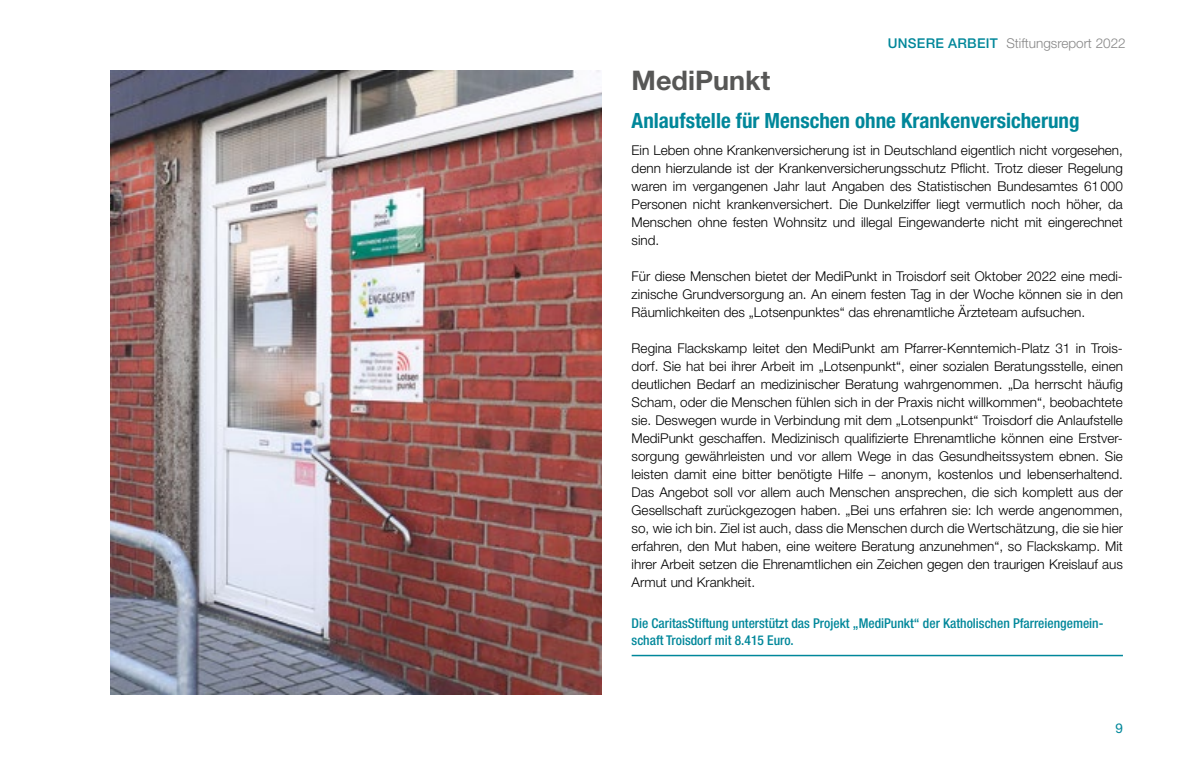
<style>
.page{position:relative;width:1191px;height:766px;background:#fff}
.page>*{position:absolute;margin:0;border:0;box-sizing:border-box;transform-origin:0 0}
.t1{font:700 27px "Helvetica Neue LT Pro";color:#575756}
.t2{font:700 condensed 21px "Helvetica Neue LT Pro";color:#00879a}
.t3{font:300 13.5px/18px "Helvetica Neue LT Pro";color:#000;text-align:justify}
.t4{font:500 condensed 13.5px/17.2px "Helvetica Neue LT Pro";color:#00879a}
.t5{font:300 13.5px "Helvetica Neue LT Pro";color:#878787}
.t6{font:13.5px "Helvetica Neue LT Pro";color:#00879a}
.s1{font-weight:500;color:#00879a}
</style>
<div class="page">
<img style="left:111px;top:70px;width:491px;height:624px">
<hr style="left:631px;top:654px;width:492px;height:2px;background:#00879a">
<p class="t5" style="left:888px;top:35px;width:239px"><span class="s1">UNSERE ARBEIT</span> Stiftungsreport 2022</p>
<h1 class="t1" style="left:631px;top:63px;width:140px">MediPunkt</h1>
<h2 class="t2" style="left:631px;top:108px;width:449px">Anlaufstelle für Menschen ohne Krankenversicherung</h2>
<p class="t3" style="left:631px;top:141px;width:493px">Ein Leben ohne Krankenversicherung ist in Deutschland eigentlich nicht vorgesehen, denn hierzulande ist der Krankenversicherungsschutz Pflicht. Trotz dieser Regelung waren im vergangenen Jahr laut Angaben des Statistischen Bundesamtes 61000<br>Personen nicht krankenversichert. Die Dunkelziffer liegt vermutlich noch höher, da Menschen ohne festen Wohnsitz und illegal Eingewanderte nicht mit eingerechnet sind.</p>
<p class="t3" style="left:631px;top:267px;width:493px">Für diese Menschen bietet der MediPunkt in Troisdorf seit Oktober 2022 eine medi&shy;zinische Grundversorgung an. An einem festen Tag in der Woche können sie in den Räumlichkeiten des „Lotsenpunktes“ das ehrenamtliche Ärzteteam aufsuchen.</p>
<p class="t3" style="left:631px;top:339px;width:493px">Regina Flackskamp leitet den MediPunkt am Pfarrer-Kenntemich-Platz 31 in Trois&shy;dorf. Sie hat bei ihrer Arbeit im „Lotsenpunkt“, einer sozialen Beratungsstelle, einen deutlichen Bedarf an medizinischer Beratung wahrgenommen. „Da herrscht häufig Scham, oder die Menschen fühlen sich in der Praxis nicht willkommen“, beobachtete sie. Deswegen wurde in Verbindung mit dem „Lotsenpunkt“ Troisdorf die Anlaufstelle MediPunkt geschaffen. Medizinisch qualifizierte Ehrenamtliche können eine Erstver&shy;sorgung gewährleisten und vor allem Wege in das Gesundheitssystem ebnen. Sie leisten damit eine bitter benötigte Hilfe – anonym, kostenlos und lebenserhaltend.<br>Das Angebot soll vor allem auch Menschen ansprechen, die sich komplett aus der Gesellschaft zurückgezogen haben. „Bei uns erfahren sie: Ich werde angenommen, so, wie ich bin. Ziel ist auch, dass die Menschen durch die Wertschätzung, die sie hier erfahren, den Mut haben, eine weitere Beratung anzunehmen“, so Flackskamp. Mit ihrer Arbeit setzen die Ehrenamtlichen ein Zeichen gegen den traurigen Kreislauf aus Armut und Krankheit.</p>
<p class="t4" style="left:631px;top:614px;width:473px">Die CaritasStiftung unterstützt das Projekt „MediPunkt“ der Katholischen Pfarreiengemein&shy;schaft Troisdorf mit 8.415 Euro.</p>
<p class="t6" style="left:1115px;top:719px;width:9px">9</p>
</div>
